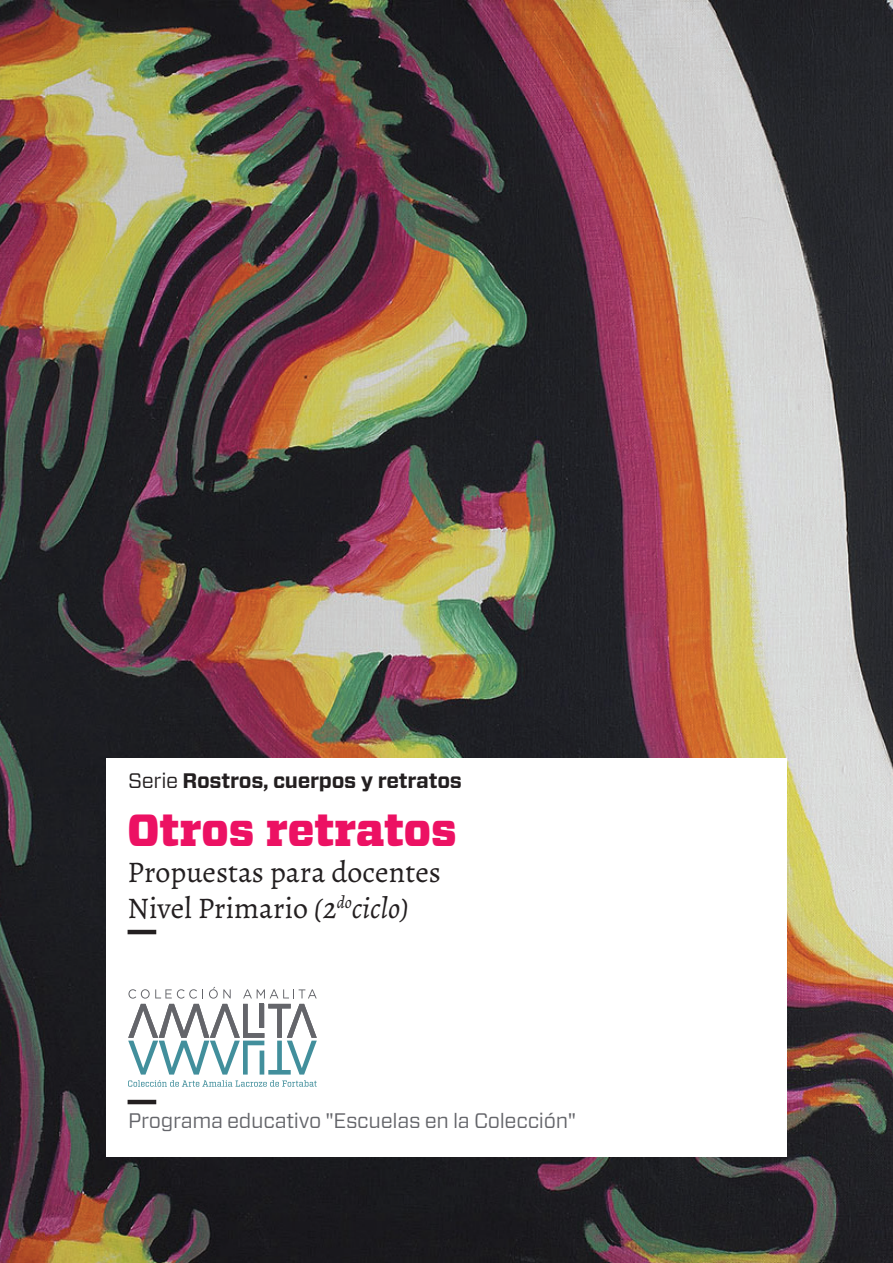
<style>
.page{position:relative;width:893px;height:1263px;background:#fff}
.page>*{position:absolute;margin:0;border:0;box-sizing:border-box;transform-origin:0 0}
.t1{font:900 45px "Vitesse";color:#ec1163}
.t2{font:30px/36px "Alegreya";color:#231f20}
.t3{font:21px "Vitesse Sans";letter-spacing:-.015em;color:#64656a}
.t4{font:700 21px "Vitesse Sans";letter-spacing:-.015em;color:#231f20}
.s1{font-weight:400}
.s2{font-style:italic}
</style>
<div class="page">
<img style="left:0;top:0;width:893px;height:1263px">
<div style="left:106px;top:758px;width:681px;height:399px;background:#fff"></div>
<hr style="left:128px;top:930px;width:28px;height:4px;background:#231f20">
<hr style="left:128px;top:1100px;width:28px;height:4px;background:#231f20">
<svg style="left:128px;top:989px;width:75px;height:9px"></svg>
<svg style="left:209px;top:987px;width:22px;height:11px"></svg>
<svg style="left:243px;top:989px;width:74px;height:9px"></svg>
<svg style="left:128px;top:1080px;width:189px;height:7px"></svg>
<svg style="left:128px;top:1004px;width:189px;height:70px"></svg>
<p class="t4" style="left:128px;top:767px;width:335px"><span class="s1">Serie</span> Rostros, cuerpos y retratos</p>
<h1 class="t1" style="left:128px;top:800px;width:331px">Otros retratos</h1>
<p class="t2" style="left:128px;top:854px;width:315px">Propuestas para docentes<br>Nivel Primario <span class="s2">(2</span><sup>do</sup><span class="s2">ciclo)</span></p>
<p class="t3" style="left:128px;top:1106px;width:449px">Programa educativo "Escuelas en la Colección"</p>
</div>
